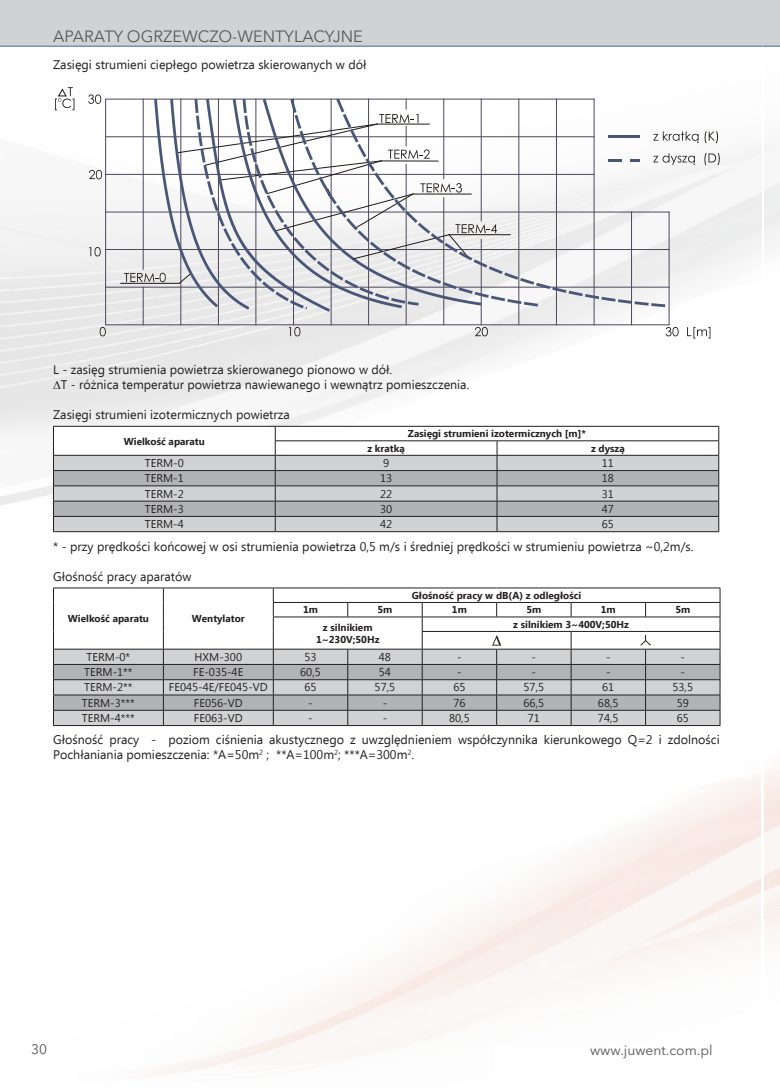
<style>
.page{position:relative;width:780px;height:1088px;background:#fff}
.page>*{position:absolute;margin:0;border:0;box-sizing:border-box;transform-origin:0 0}
.t1{font:16.25px "Avenir Next LT Pro";color:#57585a}
.t2{font:13.75px "Avenir Next LT Pro";color:#57585a}
.t3{font:12.5px/15px "Ebrima";color:#231f20}
.t4{font:11.25px "Ebrima";color:#231f20}
.t5{font:700 10px/12px "Ebrima";color:#231f20;text-align:center}
</style>
<div class="page">
<img style="left:0;top:97px;width:761px;height:417px">
<div style="left:762px;top:0;width:18px;height:45px;background:#d1d2d4"></div>
<div style="left:0;top:0;width:762px;height:45px;background:#d1d2d4"></div>
<hr style="left:0;top:46px;width:762px;height:1px;background:#253f8e">
<svg style="left:762px;top:46px;width:18px;height:1px"></svg>
<svg style="left:89px;top:170px;width:13px;height:9px"></svg>
<svg style="left:88px;top:94px;width:13px;height:10px"></svg>
<svg style="left:89px;top:247px;width:12px;height:9px"></svg>
<svg style="left:100px;top:327px;width:6px;height:9px"></svg>
<svg style="left:474px;top:327px;width:14px;height:9px"></svg>
<svg style="left:289px;top:327px;width:11px;height:9px"></svg>
<svg style="left:665px;top:327px;width:13px;height:9px"></svg>
<svg style="left:687px;top:327px;width:23px;height:12px"></svg>
<hr style="left:106px;top:324px;width:562px;height:1px;background:#4d485b">
<hr style="left:293px;top:99px;width:1px;height:226px;background:#4d485b">
<hr style="left:106px;top:249px;width:563px;height:1px;background:#4d485b">
<hr style="left:106px;top:174px;width:488px;height:1px;background:#4d485b">
<hr style="left:668px;top:212px;width:1px;height:113px;background:#4d485b">
<hr style="left:106px;top:99px;width:488px;height:1px;background:#4d485b">
<hr style="left:105px;top:99px;width:1px;height:226px;background:#4d485b">
<hr style="left:180px;top:99px;width:1px;height:226px;background:#4d485b">
<hr style="left:218px;top:99px;width:1px;height:226px;background:#4d485b">
<hr style="left:255px;top:99px;width:1px;height:226px;background:#4d485b">
<hr style="left:331px;top:99px;width:1px;height:226px;background:#4d485b">
<hr style="left:368px;top:99px;width:1px;height:226px;background:#4d485b">
<hr style="left:518px;top:99px;width:1px;height:226px;background:#4d485b">
<hr style="left:556px;top:99px;width:1px;height:226px;background:#4d485b">
<hr style="left:593px;top:99px;width:1px;height:226px;background:#4d485b">
<hr style="left:106px;top:136px;width:488px;height:1px;background:#4d485b">
<hr style="left:106px;top:212px;width:563px;height:1px;background:#4d485b">
<hr style="left:106px;top:287px;width:563px;height:1px;background:#4d485b">
<hr style="left:631px;top:212px;width:1px;height:113px;background:#4d485b">
<hr style="left:121px;top:283px;width:58px;height:1px;background:#1f1a17">
<hr style="left:143px;top:287px;width:1px;height:38px;background:#4d485b">
<hr style="left:406px;top:164px;width:1px;height:161px;background:#4d485b">
<hr style="left:443px;top:198px;width:1px;height:127px;background:#4d485b">
<hr style="left:481px;top:239px;width:1px;height:86px;background:#4d485b">
<svg style="left:55px;top:87px;width:19px;height:23px"></svg>
<svg style="left:124px;top:99px;width:595px;height:213px"></svg>
<svg style="left:53px;top:426px;width:666px;height:105px"></svg>
<hr style="left:53px;top:531px;width:222px;height:1px;background:#231f20">
<hr style="left:275px;top:531px;width:222px;height:1px;background:#231f20">
<hr style="left:497px;top:531px;width:222px;height:1px;background:#231f20">
<hr style="left:53px;top:725px;width:110px;height:1px;background:#231f20">
<hr style="left:163px;top:725px;width:110px;height:1px;background:#231f20">
<hr style="left:273px;top:725px;width:75px;height:1px;background:#231f20">
<hr style="left:348px;top:725px;width:74px;height:1px;background:#231f20">
<hr style="left:422px;top:725px;width:74px;height:1px;background:#231f20">
<hr style="left:496px;top:725px;width:75px;height:1px;background:#231f20">
<hr style="left:571px;top:725px;width:74px;height:1px;background:#231f20">
<hr style="left:645px;top:725px;width:75px;height:1px;background:#231f20">
<svg style="left:53px;top:588px;width:667px;height:137px"></svg>
<svg style="left:53px;top:380px;width:8px;height:9px"></svg>
<h1 class="t1" style="left:53px;top:26px;width:311px">APARATY OGRZEWCZO-WENTYLACYJNE</h1>
<p class="t3" style="left:53px;top:58px;width:315px">Zasięgi strumieni ciepłego powietrza skierowanych w dół</p>
<p class="t3" style="left:61px;top:363px;width:410px;text-indent:-8px">L - zasięg strumienia powietrza skierowanego pionowo w dół.<br>T - różnica temperatur powietrza nawiewanego i wewnątrz pomieszczenia.</p>
<p class="t3" style="left:53px;top:408px;width:238px">Zasięgi strumieni izotermicznych powietrza</p>
<p class="t5" style="left:124px;top:435px;width:83px">Wielkość aparatu</p>
<p class="t5" style="left:408px;top:428px;width:179px">Zasięgi strumieni izotermicznych [m]*</p>
<p class="t5" style="left:367px;top:443px;width:39px">z kratką</p>
<p class="t5" style="left:591px;top:443px;width:35px">z dyszą</p>
<p class="t4" style="left:145px;top:455px;width:40px">TERM-0</p>
<p class="t4" style="left:383px;top:455px;width:8px">9</p>
<p class="t4" style="left:601px;top:455px;width:14px">11</p>
<p class="t4" style="left:145px;top:470px;width:40px">TERM-1</p>
<p class="t4" style="left:380px;top:470px;width:14px">13</p>
<p class="t4" style="left:601px;top:470px;width:14px">18</p>
<p class="t4" style="left:145px;top:486px;width:40px">TERM-2</p>
<p class="t4" style="left:380px;top:486px;width:14px">22</p>
<p class="t4" style="left:601px;top:486px;width:14px">31</p>
<p class="t4" style="left:145px;top:501px;width:40px">TERM-3</p>
<p class="t4" style="left:380px;top:501px;width:14px">30</p>
<p class="t4" style="left:601px;top:501px;width:14px">47</p>
<p class="t4" style="left:145px;top:516px;width:40px">TERM-4</p>
<p class="t4" style="left:380px;top:516px;width:14px">42</p>
<p class="t4" style="left:601px;top:516px;width:14px">65</p>
<p class="t3" style="left:53px;top:539px;width:642px">* - przy prędkości końcowej w osi strumienia powietrza 0,5 m/s i średniej prędkości w strumieniu powietrza ~0,2m/s.</p>
<p class="t3" style="left:53px;top:569px;width:140px">Głośność pracy aparatów</p>
<p class="t5" style="left:68px;top:613px;width:83px">Wielkość aparatu</p>
<p class="t5" style="left:192px;top:613px;width:54px">Wentylator</p>
<p class="t5" style="left:412px;top:590px;width:171px">Głośność pracy w dB(A) z odległości</p>
<p class="t5" style="left:303px;top:604px;width:16px">1m</p>
<p class="t5" style="left:377px;top:604px;width:16px">5m</p>
<p class="t5" style="left:452px;top:604px;width:16px">1m</p>
<p class="t5" style="left:526px;top:604px;width:16px">5m</p>
<p class="t5" style="left:601px;top:604px;width:16px">1m</p>
<p class="t5" style="left:675px;top:604px;width:16px">5m</p>
<p class="t5" style="left:316px;top:622px;width:65px">z silnikiem<br>1~230V;50Hz</p>
<p class="t5" style="left:513px;top:619px;width:117px">z silnikiem 3~400V;50Hz</p>
<p class="t4" style="left:87px;top:649px;width:45px">TERM-0*</p>
<p class="t4" style="left:195px;top:649px;width:49px">HXM-300</p>
<p class="t4" style="left:304px;top:649px;width:14px">53</p>
<p class="t4" style="left:379px;top:649px;width:14px">48</p>
<p class="t4" style="left:457px;top:649px;width:6px">-</p>
<p class="t4" style="left:531px;top:649px;width:6px">-</p>
<p class="t4" style="left:606px;top:649px;width:6px">-</p>
<p class="t4" style="left:680px;top:649px;width:6px">-</p>
<p class="t4" style="left:84px;top:664px;width:50px">TERM-1**</p>
<p class="t4" style="left:193px;top:664px;width:52px">FE-035-4E</p>
<p class="t4" style="left:300px;top:664px;width:22px">60,5</p>
<p class="t4" style="left:379px;top:664px;width:14px">54</p>
<p class="t4" style="left:457px;top:664px;width:6px">-</p>
<p class="t4" style="left:531px;top:664px;width:6px">-</p>
<p class="t4" style="left:606px;top:664px;width:6px">-</p>
<p class="t4" style="left:680px;top:664px;width:6px">-</p>
<p class="t4" style="left:84px;top:679px;width:50px">TERM-2**</p>
<p class="t4" style="left:169px;top:679px;width:100px">FE045-4E/FE045-VD</p>
<p class="t4" style="left:304px;top:679px;width:14px">65</p>
<p class="t4" style="left:374px;top:679px;width:22px">57,5</p>
<p class="t4" style="left:453px;top:679px;width:14px">65</p>
<p class="t4" style="left:523px;top:679px;width:22px">57,5</p>
<p class="t4" style="left:602px;top:679px;width:14px">61</p>
<p class="t4" style="left:672px;top:679px;width:22px">53,5</p>
<p class="t4" style="left:82px;top:695px;width:55px">TERM-3***</p>
<p class="t4" style="left:194px;top:695px;width:50px">FE056-VD</p>
<p class="t4" style="left:308px;top:695px;width:6px">-</p>
<p class="t4" style="left:382px;top:695px;width:6px">-</p>
<p class="t4" style="left:453px;top:695px;width:14px">76</p>
<p class="t4" style="left:523px;top:695px;width:22px">66,5</p>
<p class="t4" style="left:598px;top:695px;width:22px">68,5</p>
<p class="t4" style="left:676px;top:695px;width:14px">59</p>
<p class="t4" style="left:82px;top:710px;width:55px">TERM-4***</p>
<p class="t4" style="left:194px;top:710px;width:50px">FE063-VD</p>
<p class="t4" style="left:308px;top:710px;width:6px">-</p>
<p class="t4" style="left:382px;top:710px;width:6px">-</p>
<p class="t4" style="left:449px;top:710px;width:22px">80,5</p>
<p class="t4" style="left:527px;top:710px;width:14px">71</p>
<p class="t4" style="left:598px;top:710px;width:22px">74,5</p>
<p class="t4" style="left:676px;top:710px;width:14px">65</p>
<p class="t3" style="left:53px;top:733px;width:668px">Głośność pracy - poziom ciśnienia akustycznego z uwzględnieniem współczynnika kierunkowego Q=2 i zdolności<br>Pochłaniania pomieszczenia: *A=50m<sup>2</sup> ; **A=100m<sup>2</sup>; ***A=300m<sup>2</sup>.</p>
<p class="t2" style="left:31px;top:1041px;width:17px">30</p>
<p class="t2" style="left:590px;top:1042px;width:124px">www.juwent.com.pl</p>
</div>
